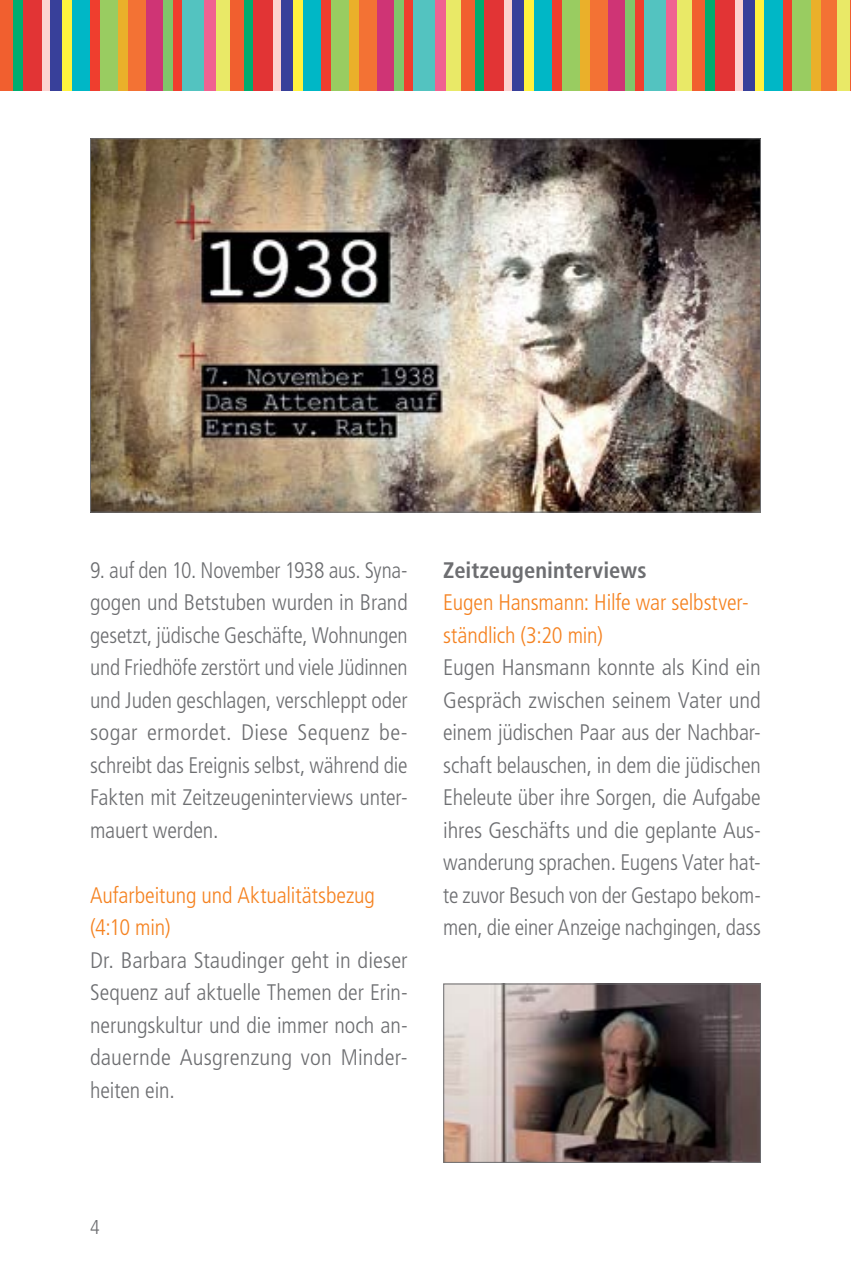
<style>
.page{position:relative;width:851px;height:1276px;background:#fff}
.page>*{position:absolute;margin:0;border:0;box-sizing:border-box;transform-origin:0 0}
.t1{font:300 condensed 22.5px/32.5px "Frutiger LT Std";letter-spacing:-.005em;color:#6d6e71;text-align:justify}
.t2{font:300 condensed 22.5px/32.5px "Frutiger LT Std";letter-spacing:-.005em;color:#f58220}
.t3{font:700 condensed 22.5px "Frutiger LT Std";letter-spacing:.005em;color:#6d6e71}
.t4{font:300 condensed 20px "Frutiger LT Std";color:#6d6e71}
</style>
<div class="page">
<div style="left:0;top:0;width:13px;height:90px;background:#f15f2f"></div>
<div style="left:13px;top:0;width:10px;height:90px;background:#00ac6f"></div>
<div style="left:23px;top:0;width:19px;height:90px;background:#e23435"></div>
<div style="left:42px;top:0;width:9px;height:90px;background:#fcd3d0"></div>
<div style="left:51px;top:0;width:11px;height:90px;background:#38409a"></div>
<div style="left:62px;top:0;width:10px;height:90px;background:#fff33e"></div>
<div style="left:72px;top:0;width:18px;height:90px;background:#00b7c6"></div>
<div style="left:90px;top:0;width:10px;height:90px;background:#ef3e2e"></div>
<div style="left:100px;top:0;width:18px;height:90px;background:#99cc61"></div>
<div style="left:118px;top:0;width:10px;height:90px;background:#eab02a"></div>
<div style="left:128px;top:0;width:18px;height:90px;background:#f37234"></div>
<div style="left:146px;top:0;width:17px;height:90px;background:#cf3475"></div>
<div style="left:163px;top:0;width:10px;height:90px;background:#81c56a"></div>
<div style="left:173px;top:0;width:10px;height:90px;background:#ef3e2e"></div>
<div style="left:183px;top:0;width:21px;height:90px;background:#53c3c0"></div>
<div style="left:204px;top:0;width:11px;height:90px;background:#f06291"></div>
<div style="left:215px;top:0;width:15px;height:90px;background:#e9e967"></div>
<div style="left:230px;top:0;width:14px;height:90px;background:#f15f2f"></div>
<div style="left:244px;top:0;width:9px;height:90px;background:#00ac6f"></div>
<div style="left:253px;top:0;width:20px;height:90px;background:#e23435"></div>
<div style="left:273px;top:0;width:8px;height:90px;background:#fcd3d0"></div>
<div style="left:281px;top:0;width:12px;height:90px;background:#38409a"></div>
<div style="left:293px;top:0;width:10px;height:90px;background:#fff33e"></div>
<div style="left:303px;top:0;width:18px;height:90px;background:#00b7c6"></div>
<div style="left:321px;top:0;width:10px;height:90px;background:#ef3e2e"></div>
<div style="left:331px;top:0;width:18px;height:90px;background:#99cc61"></div>
<div style="left:349px;top:0;width:10px;height:90px;background:#eab02a"></div>
<div style="left:359px;top:0;width:18px;height:90px;background:#f37234"></div>
<div style="left:377px;top:0;width:16px;height:90px;background:#cf3475"></div>
<div style="left:393px;top:0;width:10px;height:90px;background:#81c56a"></div>
<div style="left:403px;top:0;width:10px;height:90px;background:#ef3e2e"></div>
<div style="left:413px;top:0;width:22px;height:90px;background:#53c3c0"></div>
<div style="left:435px;top:0;width:11px;height:90px;background:#f06291"></div>
<div style="left:446px;top:0;width:15px;height:90px;background:#e9e967"></div>
<div style="left:461px;top:0;width:13px;height:90px;background:#f15f2f"></div>
<div style="left:474px;top:0;width:10px;height:90px;background:#00ac6f"></div>
<div style="left:484px;top:0;width:20px;height:90px;background:#e23435"></div>
<div style="left:504px;top:0;width:8px;height:90px;background:#fcd3d0"></div>
<div style="left:512px;top:0;width:12px;height:90px;background:#38409a"></div>
<div style="left:524px;top:0;width:10px;height:90px;background:#fff33e"></div>
<div style="left:534px;top:0;width:18px;height:90px;background:#00b7c6"></div>
<div style="left:552px;top:0;width:10px;height:90px;background:#ef3e2e"></div>
<div style="left:562px;top:0;width:18px;height:90px;background:#99cc61"></div>
<div style="left:580px;top:0;width:10px;height:90px;background:#eab02a"></div>
<div style="left:590px;top:0;width:18px;height:90px;background:#f37234"></div>
<div style="left:608px;top:0;width:16px;height:90px;background:#cf3475"></div>
<div style="left:624px;top:0;width:10px;height:90px;background:#81c56a"></div>
<div style="left:634px;top:0;width:10px;height:90px;background:#ef3e2e"></div>
<div style="left:644px;top:0;width:21px;height:90px;background:#53c3c0"></div>
<div style="left:665px;top:0;width:12px;height:90px;background:#f06291"></div>
<div style="left:677px;top:0;width:15px;height:90px;background:#e9e967"></div>
<div style="left:692px;top:0;width:13px;height:90px;background:#f15f2f"></div>
<div style="left:705px;top:0;width:10px;height:90px;background:#00ac6f"></div>
<div style="left:715px;top:0;width:20px;height:90px;background:#e23435"></div>
<div style="left:735px;top:0;width:8px;height:90px;background:#fcd3d0"></div>
<div style="left:743px;top:0;width:11px;height:90px;background:#38409a"></div>
<div style="left:754px;top:0;width:10px;height:90px;background:#fff33e"></div>
<div style="left:764px;top:0;width:18px;height:90px;background:#00b7c6"></div>
<div style="left:782px;top:0;width:10px;height:90px;background:#ef3e2e"></div>
<div style="left:792px;top:0;width:18px;height:90px;background:#99cc61"></div>
<div style="left:810px;top:0;width:10px;height:90px;background:#eab02a"></div>
<div style="left:820px;top:0;width:18px;height:90px;background:#f37234"></div>
<div style="left:836px;top:0;width:14px;height:90px;background:#e9e967"></div>
<hr style="left:850px;top:0;width:1px;height:90px;background:#f15f2f">
<img style="left:92px;top:140px;width:666px;height:370px">
<img style="left:445px;top:985px;width:313px;height:175px">
<div style="left:443px;top:983px;width:317px;height:179px;border:1px solid #6d6e71"></div>
<p class="t1" style="left:90px;top:554px;width:319px">9. auf den 10. November 1938 aus. Syna&shy;gogen und Betstuben wurden in Brand gesetzt, jüdische Geschäfte, Wohnungen und Friedhöfe zerstört und viele Jüdinnen und Juden geschlagen, verschleppt oder sogar ermordet. Diese Sequenz be&shy;schreibt das Ereignis selbst, während die Fakten mit Zeitzeugeninterviews unter&shy;mauert werden.</p>
<p class="t2" style="left:90px;top:879px;width:286px">Aufarbeitung und Aktualitätsbezug (4:10 min)</p>
<p class="t1" style="left:90px;top:944px;width:319px">Dr. Barbara Staudinger geht in dieser Sequenz auf aktuelle Themen der Erin&shy;nerungskultur und die immer noch an&shy;dauernde Ausgrenzung von Minder&shy;heiten ein.</p>
<p class="t3" style="left:443px;top:556px;width:205px">Zeitzeugeninterviews</p>
<p class="t2" style="left:443px;top:586px;width:307px">Eugen Hansmann: Hilfe war selbstver&shy;ständlich (3:20 min)</p>
<p class="t1" style="left:443px;top:651px;width:319px">Eugen Hansmann konnte als Kind ein Gespräch zwischen seinem Vater und einem jüdischen Paar aus der Nachbar&shy;schaft belauschen, in dem die jüdischen Eheleute über ihre Sorgen, die Aufgabe ihres Geschäfts und die geplante Aus&shy;wanderung sprachen. Eugens Vater hat&shy;te zuvor Besuch von der Gestapo bekom&shy;men, die einer Anzeige nachgingen, dass</p>
<p class="t4" style="left:90px;top:1216px;width:11px">4</p>
</div>
